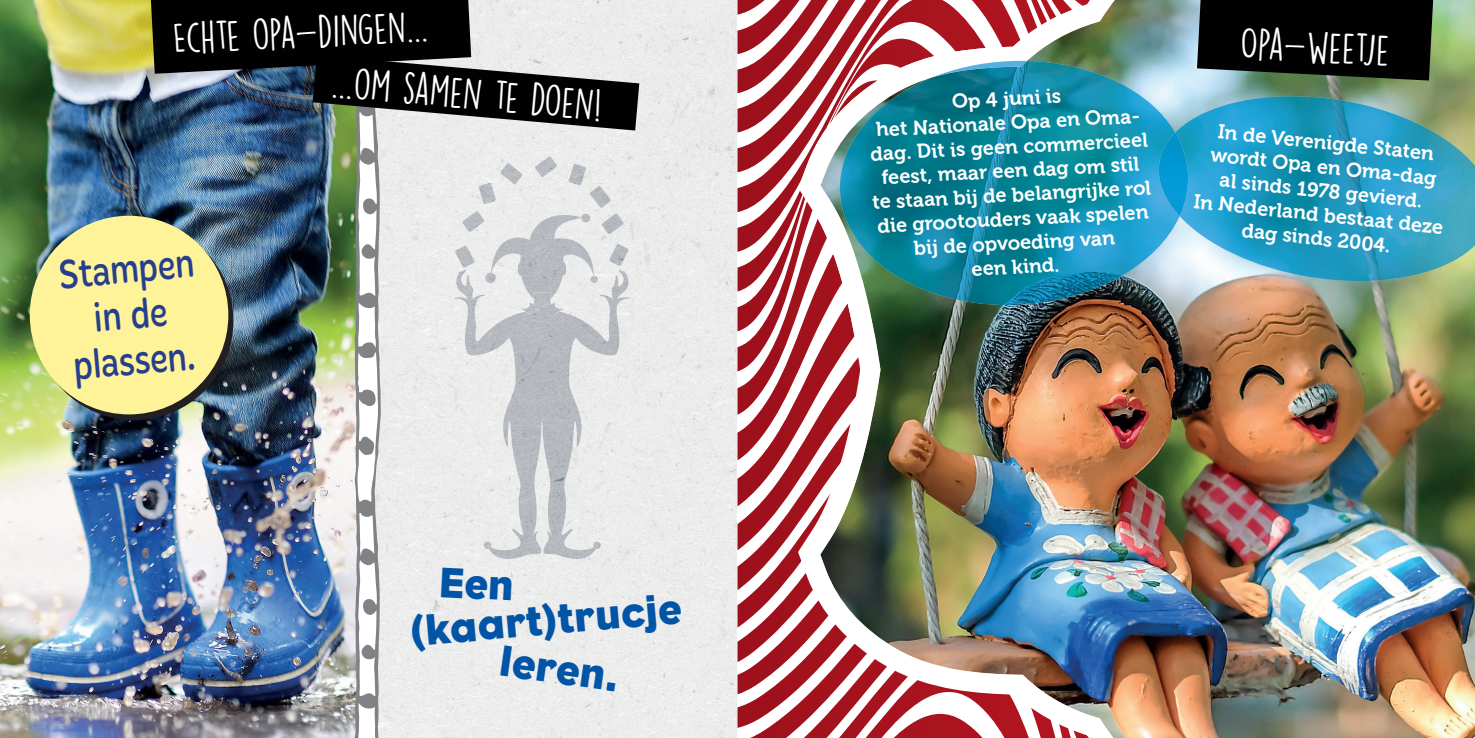
<style>
.page{position:relative;width:1475px;height:738px;background:#fff}
.page>*{position:absolute;margin:0;border:0;box-sizing:border-box;transform-origin:0 0}
.t1{font:44px "Eagle";color:#0154a6}
.t2{font:42px/46px "Merge";color:#253f8e;text-align:center;scale:.8 1}
.t3{font:40px "DK Lemon Yellow Sun";color:#fff}
.t4{font:20px/24px "Museo 700";color:#fff;text-align:center}
</style>
<div class="page">
<img style="left:0;top:0;width:148px;height:737px">
<div style="left:639px;top:603px;width:98px;height:134px;background:#ecedec"></div>
<div style="left:639px;top:469px;width:98px;height:134px;background:#ebeceb"></div>
<div style="left:639px;top:0;width:98px;height:469px;background:#eaebeb"></div>
<svg style="left:750px;top:510px;width:48px;height:227px"></svg>
<img style="left:798px;top:506px;width:676px;height:231px">
<div style="left:30px;top:215px;width:198px;height:199px;background:#fff39a;border-radius:50%"></div>
<img style="left:737px;top:0;width:737px;height:506px">
<img style="left:1174px;top:96px;width:300px;height:185px">
<img style="left:1156px;top:132px;width:32px;height:84px">
<img style="left:148px;top:0;width:491px;height:737px">
<h3 class="t3" style="left:172px;top:15px;width:256px;rotate:-3deg">Echte opa-dingen…</h3>
<h2 class="t2" style="left:57px;top:253px;width:171px;rotate:-5deg">Stampen in de plassen.</h2>
<h3 class="t3" style="left:334px;top:57px;width:272px;rotate:5deg">…om samen te doen!</h3>
<h1 class="t1" style="left:407px;top:606px;width:274px;rotate:-5deg">(kaart)trucje</h1>
<h1 class="t1" style="left:503px;top:635px;width:122px;rotate:8deg">leren.</h1>
<p class="t4" style="left:866px;top:94px;width:280px;rotate:-3deg">Op 4 juni is<br>het Nationale Opa en Oma&shy;dag. Dit is geen commercieel feest, maar een dag om stil te staan bij de belangrijke rol die groot ouders vaak spelen bij de opvoeding van<br>een kind.</p>
<h3 class="t3" style="left:1241px;top:18px;width:151px;rotate:3deg">Opa-weetje</h3>
<p class="t4" style="left:1202px;top:117px;width:252px;rotate:6deg">In de Verenigde Staten wordt Opa en Oma-dag<br>al sinds 1978 gevierd.<br>In Nederland bestaat deze dag sinds 2004.</p>
</div>
